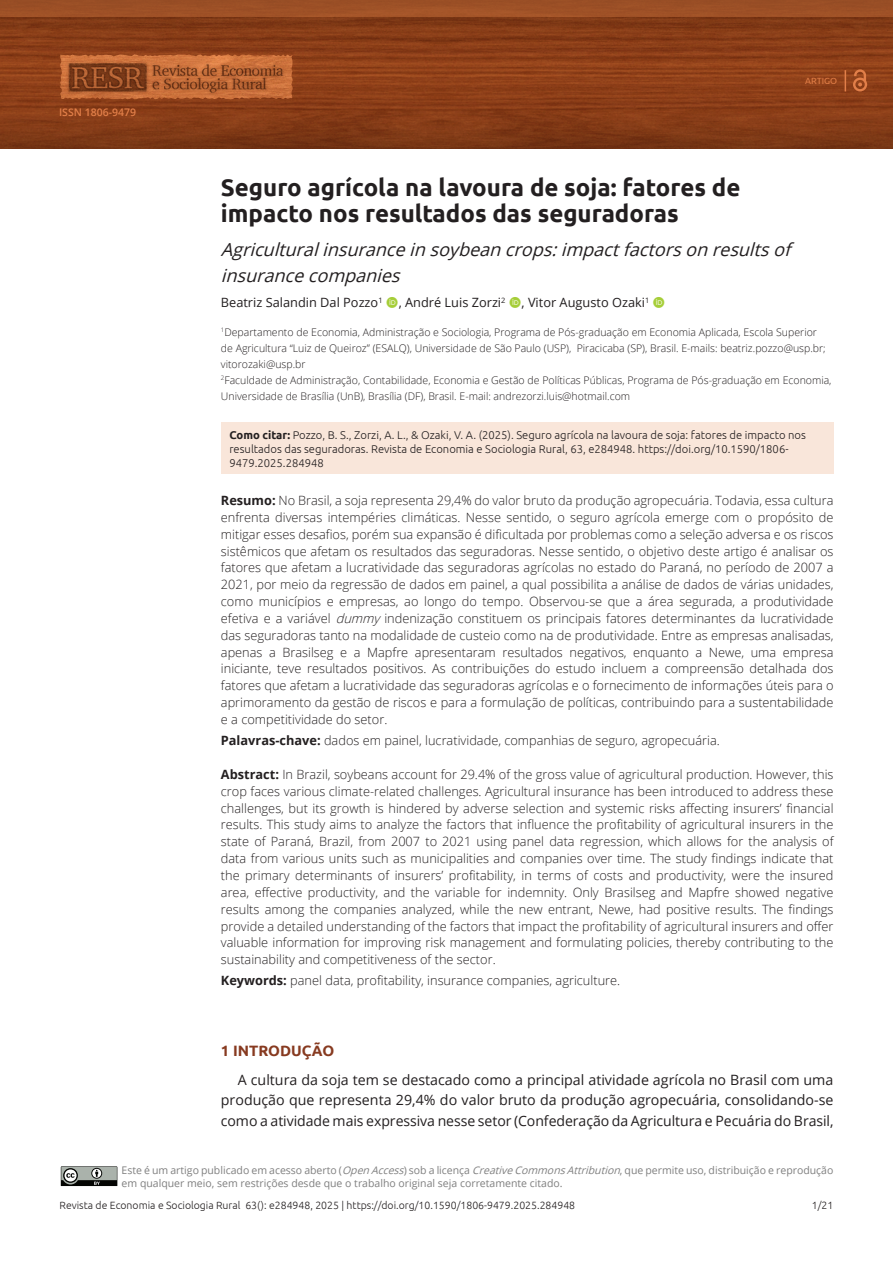
<style>
.page{position:relative;width:893px;height:1263px;background:#fff}
.page>*{position:absolute;margin:0;border:0;box-sizing:border-box;transform-origin:0 0}
.ArticleTitle{font:700 24px/25.8px "Ubuntu";color:#231f20}
.ArticleTitle-Trans1{font:italic 18px/25.8px "Open Sans";color:#231f20}
.Heading1{font:700 15px "Ubuntu";color:#873a20}
.Paragraph{font:14.25px/20.2px "Open Sans";letter-spacing:-.005em;color:#231f20;text-align:justify}
.Abstract{font:300 12.75px/16.8px "Open Sans";color:#231f20;text-align:justify}
.Abstract-Trans1{font:300 12.75px/16.8px "Open Sans";color:#231f20;text-align:justify}
.Keywords{font:300 12.75px "Open Sans";color:#231f20}
.Keywords-Trans1{font:300 12.75px "Open Sans";color:#231f20}
.Authors{font:12.75px "Open Sans";color:#231f20}
.HowToCite{font:300 11.25px/13.8px "Ubuntu";color:#231f20}
.Affiliations{font:300 10.5px/16px "Open Sans";color:#231f20}
.LicenseParaAlt{font:10.5px/12.6px "Open Sans";color:#7f7f7f}
.t1{font:300 10.5px "Ubuntu";color:#231f20}
.t2{font:600 10.5px "Open Sans";color:#e27f49}
.t3{font:9px "Ubuntu";color:#e27f48}
.s1{font-weight:700}
.s2{font-style:italic}
</style>
<div class="page">
<svg style="left:0;top:17px;width:893px;height:132px;background:#863b17"></svg>
<div style="left:0;top:0;width:893px;height:17px;background:#9d5026"></div>
<img style="left:58px;top:52px;width:238px;height:50px">
<svg style="left:853px;top:69px;width:14px;height:22px"></svg>
<svg style="left:845px;top:70px;width:1px;height:21px"></svg>
<svg style="left:61px;top:1166px;width:57px;height:21px"></svg>
<div style="left:221px;top:422px;width:612px;height:51px;background:#f9e6da"></div>
<p class="t2" style="left:59px;top:105px;width:79px">ISSN 1806-9479</p>
<p class="t3" style="left:805px;top:75px;width:34px">Artigo</p>
<p class="ArticleTitle" style="left:221px;top:174px;width:521px">Seguro agrícola na lavoura de soja: fatores de impacto nos resultados das seguradoras</p>
<p class="ArticleTitle-Trans1" style="left:221px;top:236px;width:577px">Agriculturalinsuranceinsoybeancrops:impactfactorsonresultsof insurancecompanies</p>
<p class="Authors" style="left:221px;top:293px;width:163px">Beatriz Salandin Dal Pozzo<sup>1</sup></p>
<p class="Authors" style="left:399px;top:293px;width:108px">, André Luis Zorzi<sup>2</sup></p>
<p class="Authors" style="left:522px;top:293px;width:129px">, Vitor Augusto Ozaki<sup>1</sup></p>
<p class="Affiliations" style="left:221px;top:323px;width:606px"><sup>1</sup>Departamento de Economia, Administração e Sociologia, Programa de Pós-graduação em Economia Aplicada, Escola Superior de Agricultura “Luiz de Queiroz” (ESALQ), Universidade de São Paulo (USP), Piracicaba (SP), Brasil. E-mails: beatriz.pozzo@usp.br; vitorozaki@usp.br</p>
<p class="Affiliations" style="left:221px;top:372px;width:612px"><sup>2</sup>Faculdade de Administração, Contabilidade, Economia e Gestão de Políticas Públicas, Programa de Pós-graduação em Economia,<br>Universidade de Brasília (UnB), Brasília (DF), Brasil. E-mail: andrezorzi.luis@hotmail.com</p>
<p class="HowToCite" style="left:229px;top:428px;width:578px"><span class="s1">Como citar:</span> Pozzo, B. S., Zorzi, A. L., &amp; Ozaki, V. A. (2025). Seguro agrícola na lavoura de soja: fatores de impacto nos resultados das seguradoras. Revista de Economia e Sociologia Rural, 63, e284948. https://doi.org/10.1590/1806-<br>9479.2025.284948</p>
<p class="Abstract" style="left:221px;top:492px;width:614px"><span class="s1">Resumo:</span> No Brasil, a soja representa 29,4% do valor bruto da produção agropecuária. Todavia, essa cultura enfrenta diversas intempéries climáticas. Nesse sentido, o seguro agrícola emerge com o propósito de mitigar esses desafios, porém sua expansão é dificultada por problemas como a seleção adversa e os riscos sistêmicos que afetam os resultados das seguradoras. Nesse sentido, o objetivo deste artigo é analisar os fatores que afetam a lucratividade das seguradoras agrícolas no estado do Paraná, no período de 2007 a 2021, por meio da regressão de dados em painel, a qual possibilita a análise de dados de várias unidades, como municípios e empresas, ao longo do tempo. Observou-se que a área segurada, a produtividade efetiva e a variável <span class="s2">dummy</span> indenização constituem os principais fatores determinantes da lucratividade das seguradoras tanto na modalidade de custeio como na de produtividade. Entre as empresas analisadas, apenas a Brasilseg e a Mapfre apresentaram resultados negativos, enquanto a Newe, uma empresa iniciante, teve resultados positivos. As contribuições do estudo incluem a compreensão detalhada dos fatores que afetam a lucratividade das seguradoras agrícolas e o fornecimento de informações úteis para o aprimoramento da gestão de riscos e para a formulação de políticas, contribuindo para a sustentabilidade e a competitividade do setor.</p>
<p class="Keywords" style="left:221px;top:732px;width:500px"><span class="s1">Palavras-chave:</span> dados em painel, lucratividade, companhias de seguro, agropecuária.</p>
<p class="Abstract-Trans1" style="left:221px;top:765px;width:614px"><span class="s1">Abstract:</span> In Brazil, soybeans account for 29.4% of the gross value of agricultural production. However, this crop faces various climate-related challenges. Agricultural insurance has been introduced to address these challenges, but its growth is hindered by adverse selection and systemic risks affecting insurers’ financial results. This study aims to analyze the factors that influence the profitability of agricultural insurers in the state of Paraná, Brazil, from 2007 to 2021 using panel data regression, which allows for the analysis of data from various units such as municipalities and companies over time. The study findings indicate that the primary determinants of insurers’ profitability, in terms of costs and productivity, were the insured area, effective productivity, and the variable for indemnity. Only Brasilseg and Mapfre showed negative results among the companies analyzed, while the new entrant, Newe, had positive results. The findings provide a detailed understanding of the factors that impact the profitability of agricultural insurers and offer valuable information for improving risk management and formulating policies, thereby contributing to the sustainability and competitiveness of the sector.</p>
<p class="Keywords-Trans1" style="left:221px;top:972px;width:401px"><span class="s1">Keywords:</span> panel data, profitability, insurance companies, agriculture.</p>
<p class="Heading1" style="left:221px;top:1042px;width:115px">1 INTRODUÇÃO</p>
<p class="Paragraph" style="left:221px;top:1069px;width:614px;text-indent:17px">A cultura da soja tem se destacado como a principal atividade agrícola no Brasil com uma produção que representa 29,4% do valor bruto da produção agropecuária, consolidando-se como a atividade mais expressiva nesse setor (Confederação da Agricultura e Pecuária do Brasil,</p>
<p class="LicenseParaAlt" style="left:122px;top:1164px;width:713px">Este é um artigo publicado em acesso aberto (<span class="s2">OpenAccess</span>) sob a licença <span class="s2">CreativeCommonsAttribution</span>, que permite uso, distribuição e reprodução em qualquer meio, sem restrições desde que o trabalho original seja corretamente citado.</p>
<p class="t1" style="left:60px;top:1198px;width:517px">Revista de Economia e Sociologia Rural 63(): e284948, 2025 | https://doi.org/10.1590/1806-9479.2025.284948</p>
<p class="t1" style="left:812px;top:1198px;width:23px">1/21</p>
</div>
